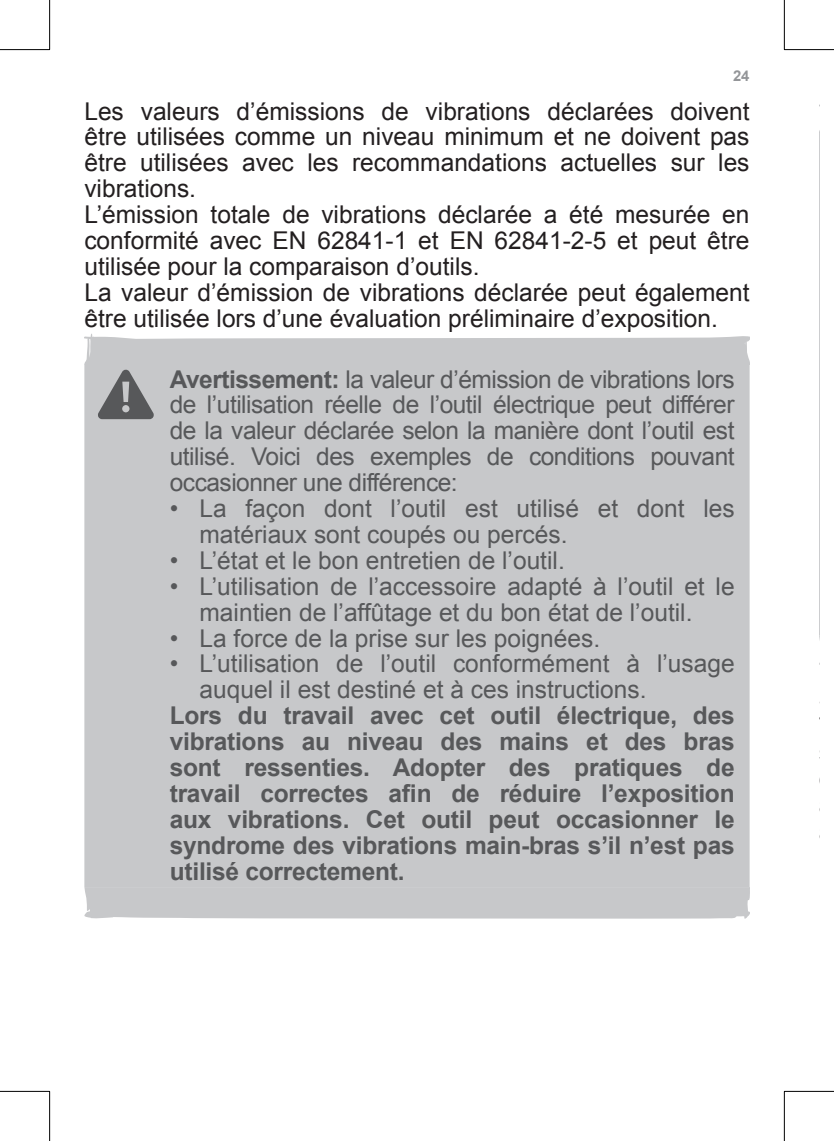
<style>
.page{position:relative;width:834px;height:1141px;background:#fff}
.page>*{position:absolute;margin:0;border:0;box-sizing:border-box;transform-origin:0 0}
.t1{font:24.5px/25.9px "Arial";color:#57585a}
.t2{font:24.5px/25.9px "Arial";color:#231f20}
.t3{font:700 24.5px/25.9px "Arial";letter-spacing:-.01em;color:#57585a;text-align:justify}
.t4{font:700 14.88px "Arial";color:#939598}
.s1{font-weight:700}
</style>
<div class="page">
<div style="left:84px;top:419px;width:665px;height:468px;background:#c7c8ca"></div>
<svg style="left:84px;top:334px;width:665px;height:85px;background:#c7c8c9"></svg>
<div style="left:84px;top:887px;width:665px;height:32px;background:#c7c8ca"></div>
<svg style="left:819px;top:104px;width:1px;height:531px"></svg>
<hr style="left:0;top:49px;width:50px;height:1px;background:#000">
<hr style="left:784px;top:49px;width:49px;height:1px;background:#000">
<hr style="left:0;top:1091px;width:50px;height:1px;background:#000">
<hr style="left:784px;top:1091px;width:49px;height:1px;background:#000">
<hr style="left:49px;top:0;width:1px;height:50px;background:#000">
<hr style="left:49px;top:1091px;width:1px;height:50px;background:#000">
<hr style="left:783px;top:0;width:1px;height:50px;background:#000">
<hr style="left:783px;top:1091px;width:1px;height:50px;background:#000">
<p class="t4" style="left:733px;top:66px;width:18px">24</p>
<p class="t2" style="left:84px;top:98px;width:666px">Les valeurs d’émissions de vibrations déclarées doivent être utilisées comme un niveau minimum et ne doivent pas être utilisées avec les recommandations actuelles sur les vibrations.<br>L’émission totale de vibrations déclarée a été mesurée en conformité avec EN 62841-1 et EN 62841-2-5 et peut être utilisée pour la comparaison d’outils.<br>La valeur d’émission de vibrations déclarée peut également être utilisée lors d’une évaluation préliminaire d’exposition.</p>
<p class="t1" style="left:170px;top:366px;width:566px;text-align:justify"><span class="s1">Avertissement:</span> la valeur d’émission de vibrations lors de l’utilisation réelle de l’outil électrique peut différer de la valeur déclarée selon la manière dont l’outil est utilisé. Voici des exemples de conditions pouvant occasionner une différence:</p>
<p class="t1" style="left:199px;top:496px;width:536px;text-indent:-30px">• La façon dont l’outil est utilisé et dont les matériaux sont coupés ou percés.</p>
<p class="t1" style="left:170px;top:547px;width:396px">• L’état et le bon entretien de l’outil.</p>
<p class="t1" style="left:170px;top:573px;width:566px;text-align:center">• L’utilisation de l’accessoire adapté à l’outil et le maintien de l’affûtage et du bon état de l’outil.</p>
<p class="t1" style="left:170px;top:625px;width:432px">• La force de la prise sur les poignées.</p>
<p class="t1" style="left:199px;top:651px;width:536px;text-indent:-30px">• L’utilisation de l’outil conformément à l’usage auquel il est destiné et à ces instructions.</p>
<p class="t3" style="left:170px;top:703px;width:566px">Lors du travail avec cet outil électrique, des vibrations au niveau des mains et des bras sont ressenties. Adopter des pratiques de travail correctes afin de réduire l’exposition aux vibrations. Cet outil peut occasionner le syndrome des vibrations main-bras s’il n’est pas utilisé correctement.</p>
</div>
